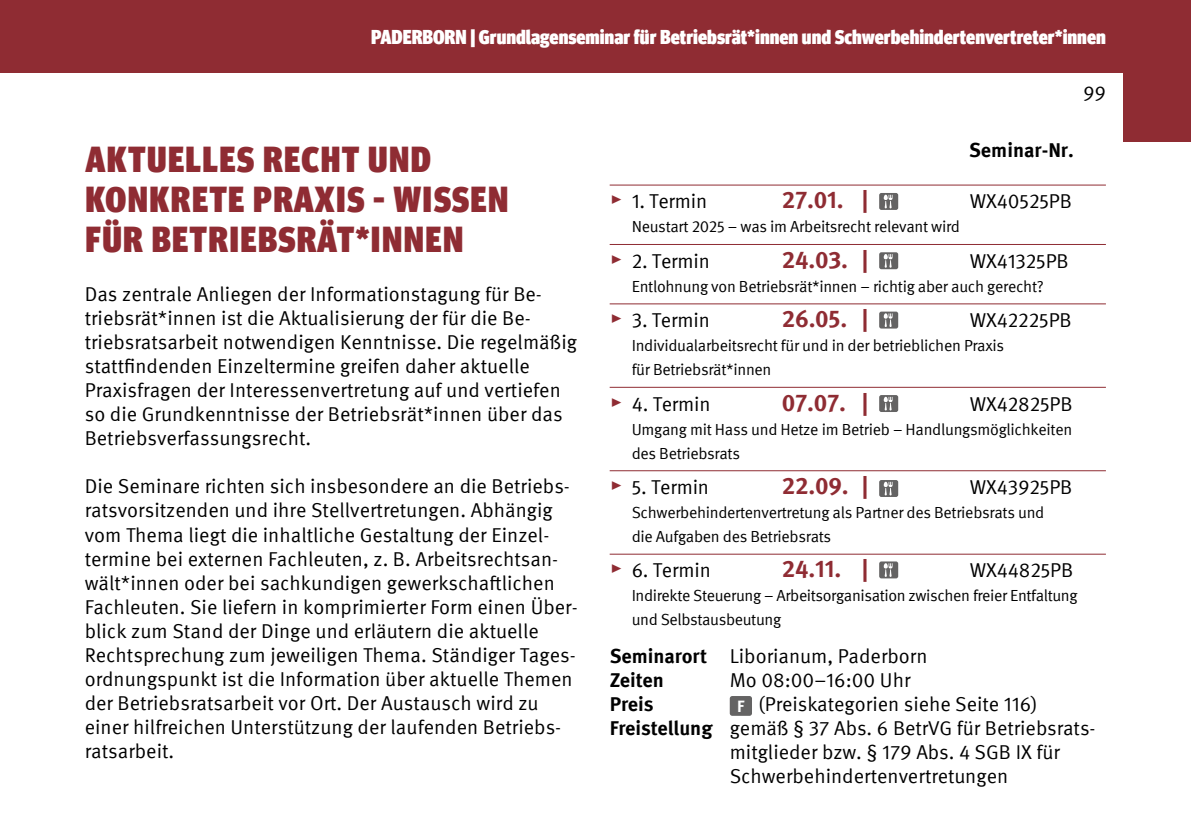
<style>
.page{position:relative;width:1191px;height:840px;background:#fff}
.page>*{position:absolute;margin:0;border:0;box-sizing:border-box;transform-origin:0 0}
.t1{font:900 condensed 36px/40px "Meta Head IGM";letter-spacing:.04em;color:#8f2c33}
.t2{font:700 24px "Meta IGM";letter-spacing:-.01em;color:#8f2c33}
.t3{font:20px/24px "Meta IGM";color:#000}
.t4{font:900 condensed 20px "Meta Head IGM";color:#fff}
.t5{font:700 20px "Meta IGM";color:#000}
.t6{font:700 16.4px "Meta IGM";color:#fff}
.t7{font:16px/24px "Meta IGM";letter-spacing:-.02em;color:#000}
.s1{font-size:24px;color:#8f2c33}
.s2{font-weight:700}
</style>
<div class="page">
<div style="left:0;top:0;width:1191px;height:72px;background:#8f2c33"></div>
<div style="left:1123px;top:54px;width:68px;height:88px;background:#8f2c33"></div>
<hr style="left:609px;top:184px;width:497px;height:1px;background:#8f2c33">
<hr style="left:609px;top:244px;width:497px;height:1px;background:#8f2c33">
<hr style="left:609px;top:303px;width:497px;height:1px;background:#8f2c33">
<hr style="left:609px;top:386px;width:497px;height:1px;background:#8f2c33">
<hr style="left:609px;top:470px;width:497px;height:1px;background:#8f2c33">
<hr style="left:609px;top:553px;width:497px;height:1px;background:#8f2c33">
<div style="left:879px;top:193px;width:19px;height:17px;background:#646363;border-radius:2px"></div>
<svg style="left:883px;top:194px;width:9px;height:14px"></svg>
<div style="left:879px;top:252px;width:19px;height:17px;background:#646363;border-radius:2px"></div>
<svg style="left:883px;top:254px;width:9px;height:13px"></svg>
<div style="left:879px;top:311px;width:19px;height:17px;background:#646363;border-radius:2px"></div>
<svg style="left:883px;top:313px;width:9px;height:14px"></svg>
<div style="left:879px;top:395px;width:19px;height:17px;background:#646363;border-radius:2px"></div>
<svg style="left:883px;top:396px;width:9px;height:14px"></svg>
<div style="left:879px;top:479px;width:19px;height:17px;background:#646363;border-radius:2px"></div>
<svg style="left:883px;top:481px;width:9px;height:14px"></svg>
<div style="left:879px;top:561px;width:19px;height:17px;background:#646363;border-radius:2px"></div>
<svg style="left:883px;top:563px;width:9px;height:13px"></svg>
<div style="left:729px;top:695px;width:23px;height:20px;background:#646363;border-radius:3px"></div>
<p class="t4" style="left:371px;top:21px;width:736px">PADERBORN | Grundlagenseminar für Betriebsrät*innen und Schwerbehindertenvertreter*innen</p>
<h1 class="t1" style="left:86px;top:137px;width:424px">AKTUELLES RECHT UND<br>KONKRETE PRAXIS - WISSEN<br>FÜR BETRIEBSRÄT*INNEN</h1>
<p class="t3" style="left:85px;top:281px;width:494px">Das zentrale Anliegen der Informationstagung für Be&shy;triebsrät*innen ist die Aktualisierung der für die Be&shy;triebsratsarbeit notwendigen Kenntnisse. Die regelmäßig stattfindenden Einzeltermine greifen daher aktuelle Praxisfragen der Interessenvertretung auf und vertiefen so die Grundkenntnisse der Betriebsrät*innen über das Betriebsverfassungsrecht.</p>
<p class="t3" style="left:85px;top:473px;width:494px">Die Seminare richten sich insbesondere an die Betriebs&shy;ratsvorsitzenden und ihre Stellvertretungen. Abhängig vom Thema liegt die inhaltliche Gestaltung der Einzel&shy;termine bei externen Fachleuten, z. B. Arbeitsrechtsan&shy;wält*innen oder bei sachkundigen gewerkschaftlichen Fachleuten. Sie liefern in komprimierter Form einen Über&shy;blick zum Stand der Dinge und erläutern die aktuelle Rechtsprechung zum jeweiligen Thema. Ständiger Tages&shy;ordnungspunkt ist die Information über aktuelle Themen der Betriebsratsarbeit vor Ort. Der Austausch wird zu einer hilfreichen Unterstützung der laufenden Betriebs&shy;ratsarbeit.</p>
<p class="t3" style="left:1083px;top:80px;width:24px">99</p>
<p class="t5" style="left:969px;top:134px;width:106px">Seminar-Nr.</p>
<p class="t3" style="left:609px;top:188px;width:99px"><span class="s1">▸</span> 1. Termin</p>
<p class="t2" style="left:781px;top:181px;width:88px">27.01. |</p>
<p class="t3" style="left:969px;top:188px;width:104px">WX40525PB</p>
<p class="t7" style="left:631px;top:213px;width:330px">Neustart 2025 – was im Arbeitsrecht relevant wird</p>
<p class="t3" style="left:609px;top:247px;width:102px"><span class="s1">▸</span> 2. Termin</p>
<p class="t2" style="left:781px;top:240px;width:88px">24.03. |</p>
<p class="t3" style="left:969px;top:247px;width:100px">WX41325PB</p>
<p class="t7" style="left:631px;top:273px;width:413px">Entlohnung von Betriebsrät*innen – richtig aber auch gerecht?</p>
<p class="t3" style="left:609px;top:307px;width:102px"><span class="s1">▸</span> 3. Termin</p>
<p class="t2" style="left:781px;top:300px;width:88px">26.05. |</p>
<p class="t3" style="left:969px;top:307px;width:103px">WX42225PB</p>
<p class="t7" style="left:631px;top:332px;width:374px">Individualarbeitsrecht für und in der betrieblichen Praxis für Betriebsrät*innen</p>
<p class="t3" style="left:609px;top:390px;width:102px"><span class="s1">▸</span> 4. Termin</p>
<p class="t2" style="left:781px;top:383px;width:88px">07.07. |</p>
<p class="t3" style="left:969px;top:390px;width:104px">WX42825PB</p>
<p class="t7" style="left:631px;top:415px;width:442px">Umgang mit Hass und Hetze im Betrieb – Handlungsmöglichkeiten des Betriebsrats</p>
<p class="t3" style="left:609px;top:473px;width:101px"><span class="s1">▸</span> 5. Termin</p>
<p class="t2" style="left:781px;top:466px;width:88px">22.09. |</p>
<p class="t3" style="left:969px;top:473px;width:104px">WX43925PB</p>
<p class="t7" style="left:631px;top:499px;width:414px">Schwerbehindertenvertretung als Partner des Betriebsrats und die Aufgaben des Betriebsrats</p>
<p class="t3" style="left:609px;top:557px;width:103px"><span class="s1">▸</span> 6. Termin</p>
<p class="t2" style="left:781px;top:550px;width:88px">24.11. |</p>
<p class="t3" style="left:969px;top:557px;width:105px">WX44825PB</p>
<p class="t7" style="left:631px;top:582px;width:447px">Indirekte Steuerung – Arbeitsorganisation zwischen freier Entfaltung und Selbstausbeutung</p>
<p class="t3" style="left:609px;top:642px;width:319px"><span class="s2">Seminarort</span> Liborianum, Paderborn<br><span class="s2">Zeiten</span></p>
<p class="t3" style="left:729px;top:666px;width:182px">Mo 08:00–16:00 Uhr</p>
<p class="t5" style="left:609px;top:688px;width:45px">Preis</p>
<p class="t3" style="left:758px;top:690px;width:281px">(Preiskategorien siehe Seite 116)</p>
<p class="t3" style="left:609px;top:714px;width:487px"><span class="s2">Freistellung</span> gemäß § 37 Abs. 6 BetrVG für Betriebsrats-</p>
<p class="t3" style="left:729px;top:738px;width:332px">mitglieder bzw. § 179 Abs. 4 SGB IX für</p>
<p class="t3" style="left:729px;top:762px;width:280px">Schwerbehindertenvertretungen</p>
<p class="t6" style="left:737px;top:693px;width:9px">F</p>
</div>
